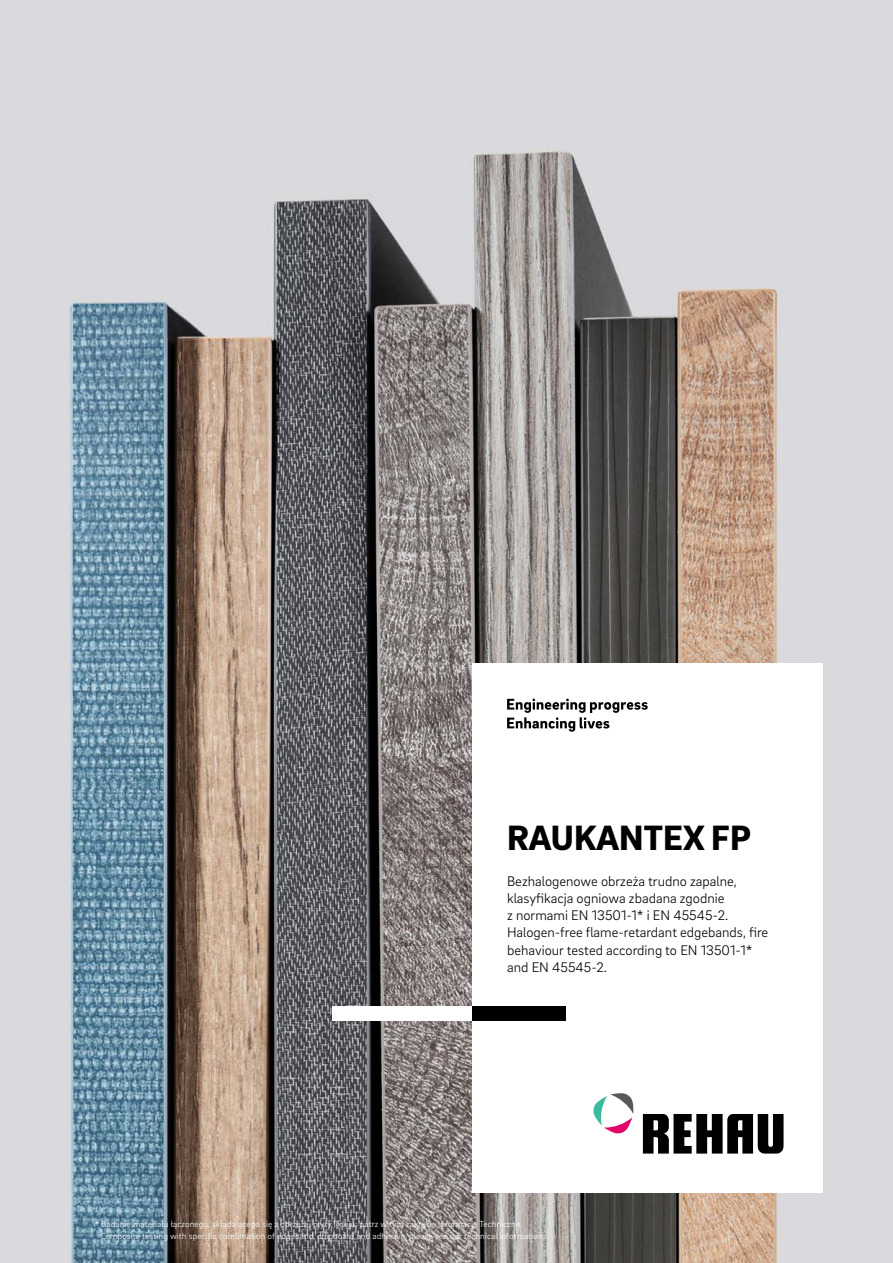
<style>
.page{position:relative;width:893px;height:1263px;background:#fff}
.page>*{position:absolute;margin:0;border:0;box-sizing:border-box;transform-origin:0 0}
.FB__Headline_-_24pt{font:900 36px "Brix Sans";color:#000}
.FB__Body_text_-_9_5p{font:300 14.25px/17.1px "Brix Sans";color:#000}
._34__Legal_notes_-_6{font:300 9px "Brix Sans";letter-spacing:.01em;color:#fff}
</style>
<div class="page">
<img style="left:0;top:0;width:893px;height:1263px">
<div style="left:472px;top:663px;width:351px;height:530px;background:#fff"></div>
<svg style="left:507px;top:699px;width:141px;height:33px"></svg>
<div style="left:332px;top:1006px;width:140px;height:14px;background:#fff"></div>
<div style="left:472px;top:1006px;width:94px;height:14px;background:#000"></div>
<svg style="left:593px;top:1093px;width:41px;height:41px"></svg>
<svg style="left:643px;top:1114px;width:140px;height:39px"></svg>
<p class="FB__Headline_-_24pt" style="left:507px;top:814px;width:246px">RAUKANTEX FP</p>
<p class="FB__Body_text_-_9_5p" style="left:507px;top:872px;width:263px">Bezhalogenowe obrzeża trudno zapalne, klasyfikacja ogniowa zbadana zgodnie<br>z normami EN 13501-1* i EN 45545-2.<br>Halogen-free flame-retardant edgebands, fire behaviour tested according to EN 13501-1* and EN 45545-2.</p>
<p class="_34__Legal_notes_-_6" style="left:95px;top:1218px;width:429px">* Badanie materiału łączonego, składającego się z obrzeża, płyty i kleju; patrz w tym zakresie Informacje Techniczne.</p>
<p class="_34__Legal_notes_-_6" style="left:100px;top:1230px;width:446px">Composite testing with specific combination of edgeband, chipboard and adhesive, please see our technical information.</p>
</div>
